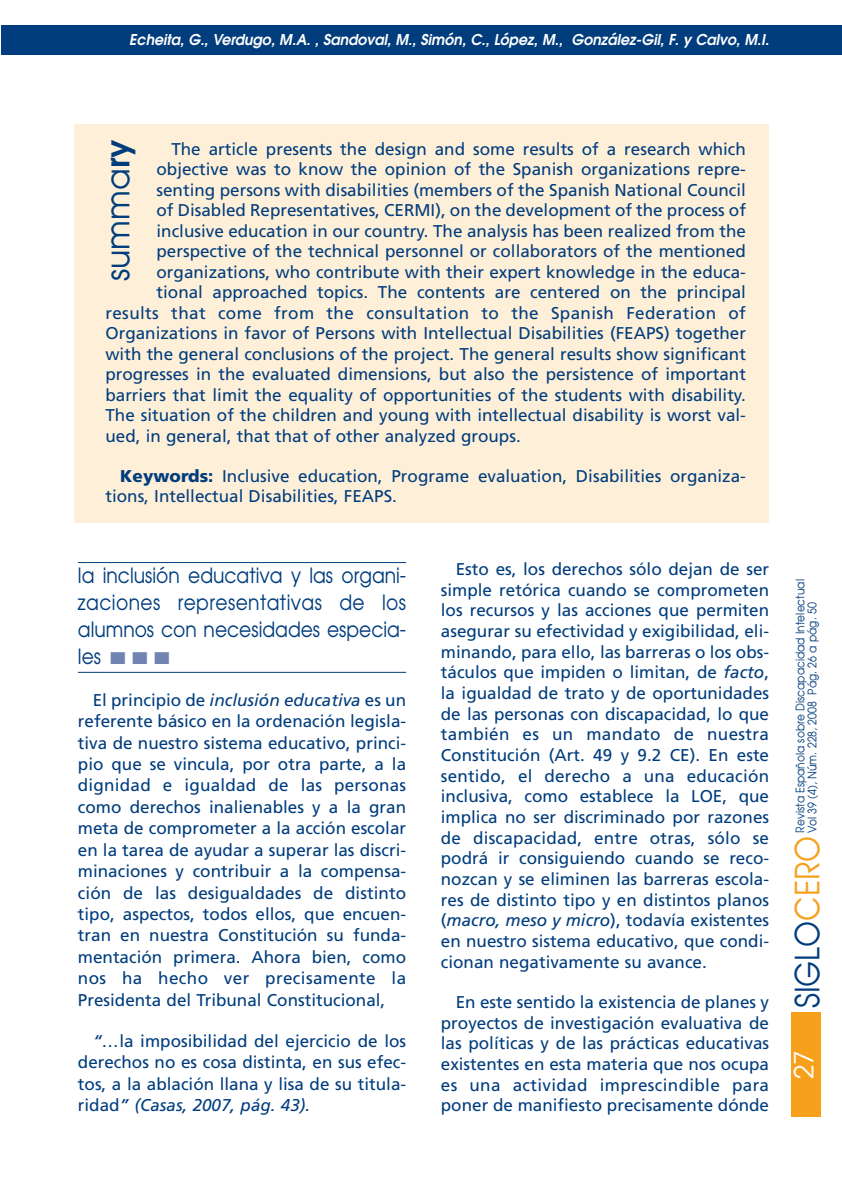
<style>
.page{position:relative;width:842px;height:1190px;background:#fff}
.page>*{position:absolute;margin:0;border:0;box-sizing:border-box;transform-origin:0 0}
.t1{font:33.25px "Avant Garde";color:#013d7d;scale:.9 1}
.t2{font:32.38px "Avant Garde";color:#013d7d}
.t3{font:26.25px "Avant Garde";color:#fff}
.t4{font:21px/27.3px "Avant Garde";color:#013d7d;text-align:justify;scale:.89 1}
.t5{font:17.15px/20.7px "Frutiger";color:#013d7d;text-align:justify}
.t6{font:italic 600 14.88px "Avant Garde";color:#fff;scale:.95 1}
.t7{font:11.9px/12.2px "Avant Garde";color:#013d7d;scale:.9 1}
.s1{font-weight:600}
.s2{font-weight:900}
.s3{color:#7183b1}
.s4{font-style:italic}
.s5{color:#f6a01b}
</style>
<div class="page">
<hr style="left:78px;top:562px;width:328px;height:1px;background:#013d7d">
<hr style="left:78px;top:672px;width:328px;height:1px;background:#013d7d">
<div style="left:74px;top:125px;width:695px;height:398px;background:#feefd8"></div>
<div style="left:1px;top:26px;width:841px;height:29px;background:#013d7d"></div>
<div style="left:791px;top:1013px;width:30px;height:104px;background:#f6a01b"></div>
<p class="t6" style="left:129px;top:34px;width:677px">Echeita, G., Verdugo, M.A. , Sandoval, M., Simón, C., López, M., González-Gil, F. y Calvo, M.I.</p>
<p class="t2" style="left:105px;top:281px;width:143px;rotate:-90deg">summa<span class="s1">ry</span></p>
<p class="t5" style="left:156px;top:140px;width:591px;text-indent:15px">The article presents the design and some results of a research which objective was to know the opinion of the Spanish organizations repre&shy;senting persons with disabilities (members of the Spanish National Council of Disabled Representatives, CERMI), on the development of the process of inclusive education in our country. The analysis has been realized from the perspective of the technical personnel or collaborators of the mentioned organizations, who contribute with their expert knowledge in the educa&shy;tional approached topics. The contents are centered on the principal</p>
<p class="t5" style="left:105px;top:304px;width:642px">results that come from the consultation to the Spanish Federation of Organizations in favor of Persons with Intellectual Disabilities (FEAPS) together with the general conclusions of the project. The general results show significant progresses in the evaluated dimensions, but also the persistence of important barriers that limit the equality of opportunities of the students with disability.<br>The situation of the children and young with intellectual disability is worst val&shy;ued, in general, that that of other analyzed groups.</p>
<p class="t5" style="left:105px;top:467px;width:642px;text-indent:15px"><span class="s2">Keywords:</span> Inclusive education, Programe evaluation, Disabilities organiza&shy;tions, Intellectual Disabilities, FEAPS.</p>
<h4 class="t4" style="left:78px;top:563px;width:370px">la inclusión educativa y las organi&shy;zaciones representativas de los alumnos con necesidades especia&shy;les <span class="s3">■</span> <span class="s3">■</span> <span class="s3">■</span></h4>
<p class="t5" style="left:78px;top:690px;width:330px;line-height:21.3px;text-indent:15px">El principio de <span class="s4">inclusión educativa</span> es un referente básico en la ordenación legisla&shy;tiva de nuestro sistema educativo, princi&shy;pio que se vincula, por otra parte, a la dignidad e igualdad de las personas como derechos inalienables y a la gran meta de comprometer a la acción escolar en la tarea de ayudar a superar las discri&shy;minaciones y contribuir a la compensa&shy;ción de las desigualdades de distinto tipo, aspectos, todos ellos, que encuen&shy;tran en nuestra Constitución su funda&shy;mentación primera. Ahora bien, como nos ha hecho ver precisamente la Presidenta del Tribunal Constitucional,</p>
<p class="t5" style="left:78px;top:1032px;width:330px;line-height:21.3px;text-indent:15px"><span class="s4">“…</span>la imposibilidad del ejercicio de los derechos no es cosa distinta, en sus efec&shy;tos, a la ablación llana y lisa de su titula&shy;ridad<span class="s4">” (Casas, 2007, pág. 43).</span></p>
<p class="t5" style="left:441px;top:560px;width:330px;text-indent:15px">Esto es, los derechos sólo dejan de ser simple retórica cuando se comprometen los recursos y las acciones que permiten asegurar su efectividad y exigibilidad, eli&shy;minando, para ello, las barreras o los obs&shy;táculos que impiden o limitan, de <span class="s4">facto</span>, la igualdad de trato y de oportunidades de las personas con discapacidad, lo que también es un mandato de nuestra Constitución (Art. 49 y 9.2 CE). En este sentido, el derecho a una educación inclusiva, como establece la LOE, que implica no ser discriminado por razones de discapacidad, entre otras, sólo se podrá ir consiguiendo cuando se reco&shy;nozcan y se eliminen las barreras escola&shy;res de distinto tipo y en distintos planos (<span class="s4">macro, meso y micro</span>), todavía existentes en nuestro sistema educativo, que condi&shy;cionan negativamente su avance.</p>
<p class="t5" style="left:441px;top:993px;width:330px;text-indent:15px">En este sentido la existencia de planes y proyectos de investigación evaluativa de las políticas y de las prácticas educativas existentes en esta materia que nos ocupa es una actividad imprescindible para poner de manifiesto precisamente dónde</p>
<p class="t7" style="left:795px;top:833px;width:283px;rotate:-90deg">Revista Española sobre Discapacidad Intelectual<br>Vol 39 (4), Núm. 228, 2008 Pág. 26 a pág. 50</p>
<h1 class="t1" style="left:795px;top:1008px;width:193px;rotate:-90deg">SIGLO<span class="s5">CERO</span></h1>
<p class="t3" style="left:794px;top:1079px;width:31px;rotate:-90deg">27</p>
</div>
